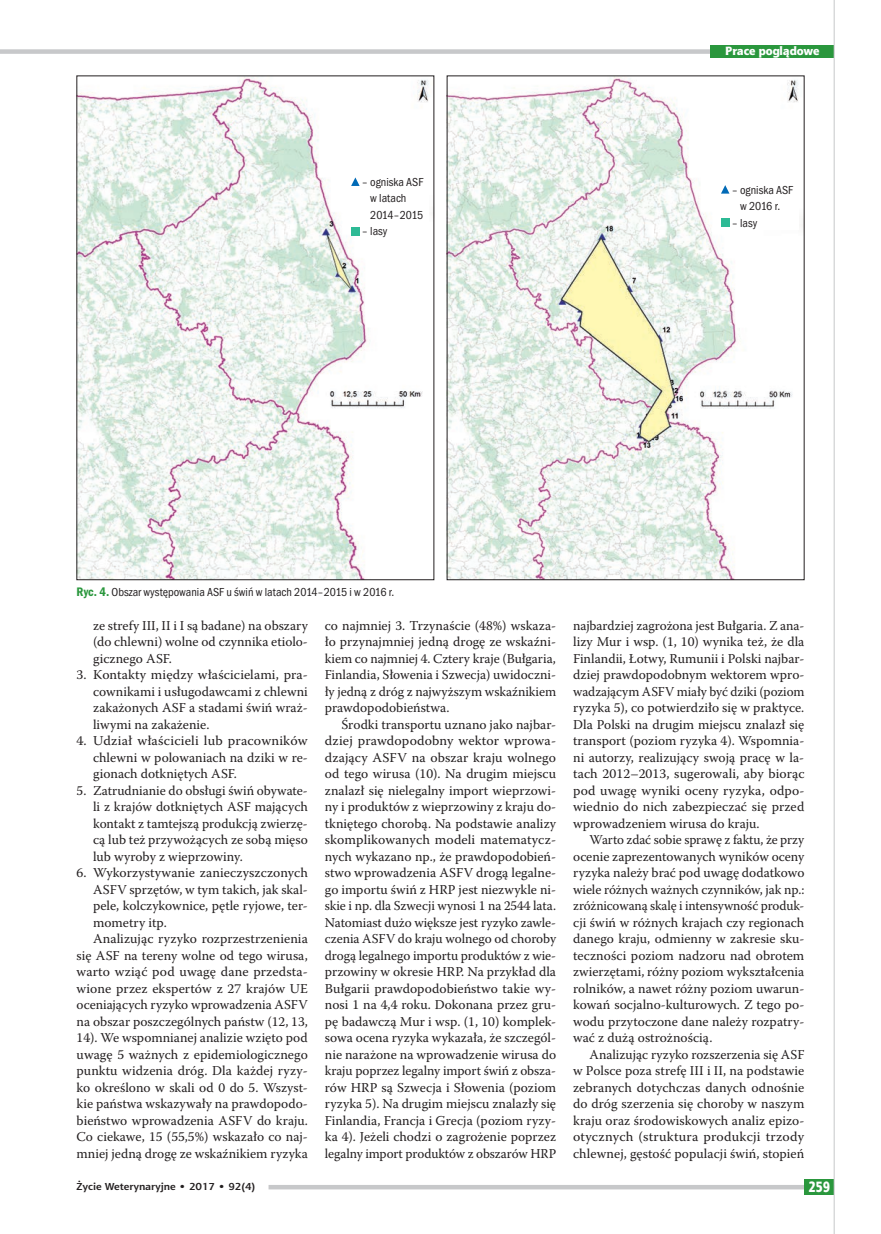
<style>
.page{position:relative;width:881px;height:1234px;background:#fff}
.page>*{position:absolute;margin:0;border:0;box-sizing:border-box;transform-origin:0 0}
.t1{font:15px "Aerton Cnd EFN Black";color:#fff}
.t2{font:13.5px/16.5px "Warnock Pro";color:#231f20;text-align:justify}
.t3{font:12px/16.5px "Franklin Got Itc TOT Boo Con";color:#231f20}
.t4{font:12px "Aerton EFN Black";color:#fff}
.t5{font:700 10.2px "Aerton EFN";color:#231f20;scale:1.11 1}
.s1{font-family:"Franklin Got Itc TOT Dem Con";font-size:12.75px;color:#2a973d}
</style>
<div class="page">
<img style="left:79px;top:78px;width:350px;height:500px">
<img style="left:448px;top:78px;width:354px;height:500px">
<div style="left:351px;top:177px;width:77px;height:58px;background:#fff"></div>
<svg style="left:351px;top:177px;width:8px;height:9px"></svg>
<div style="left:351px;top:227px;width:8px;height:8px;background:#2dba95"></div>
<div style="left:720px;top:185px;width:77px;height:45px;background:#fff"></div>
<svg style="left:721px;top:185px;width:8px;height:8px"></svg>
<div style="left:720px;top:218px;width:9px;height:8px;background:#2dba95"></div>
<div style="left:0;top:49px;width:833px;height:5px;background:#c7c8ca"></div>
<div style="left:710px;top:45px;width:123px;height:13px;background:#2a973d"></div>
<div style="left:268px;top:1184px;width:565px;height:5px;background:#c7c8ca"></div>
<div style="left:804px;top:1178px;width:29px;height:15px;background:#2a973d"></div>
<hr style="left:833px;top:0;width:1px;height:1233px;background:#c7c8ca">
<p class="t3" style="left:370px;top:174px;width:54px;text-indent:-8px">– ogniska ASF w latach<br>2014–2015</p>
<p class="t3" style="left:362px;top:223px;width:27px">– lasy</p>
<p class="t4" style="left:725px;top:43px;width:96px">Prace poglądowe</p>
<p class="t3" style="left:731px;top:181px;width:63px;text-align:center">– ogniska ASF w 2016 r.</p>
<p class="t3" style="left:731px;top:214px;width:27px">– lasy</p>
<p class="t3" style="left:77px;top:584px;width:319px"><span class="s1">Ryc. 4.</span> Obszar występowania ASF u świń w latach 2014–2015 i w 2016 r.</p>
<p class="t2" style="left:93px;top:616px;width:216px">ze strefy III, II i I są badane) na obszary (do chlewni) wolne od czynnika etiolo&shy;gicznego ASF.</p>
<p class="t2" style="left:93px;top:666px;width:216px;text-indent:-16px">3. Kontakty między właścicielami, pra&shy;cownikami i usługodawcami z chlewni zakażonych ASF a stadami świń wraż&shy;liwymi na zakażenie.</p>
<p class="t2" style="left:93px;top:732px;width:216px;text-indent:-16px">4. Udział właścicieli lub pracowników chlewni w polowaniach na dziki w re&shy;gionach dotkniętych ASF.</p>
<p class="t2" style="left:93px;top:781px;width:216px;text-indent:-16px">5. Zatrudnianie do obsługi świń obywate&shy;li z krajów dotkniętych ASF mających kontakt z tamtejszą produkcją zwierzę&shy;cą lub też przywożących ze sobą mięso lub wyroby z wieprzowiny.</p>
<p class="t2" style="left:77px;top:864px;width:233px">6. Wykorzystywanie zanieczyszczonych</p>
<p class="t2" style="left:93px;top:880px;width:216px">ASFV sprzętów, w tym takich, jak skal-</p>
<p class="t2" style="left:93px;top:897px;width:216px">pele, kolczykownice, pętle ryjowe, ter-</p>
<p class="t2" style="left:93px;top:913px;width:75px">mometry itp.</p>
<p class="t2" style="left:93px;top:930px;width:216px">Analizując ryzyko rozprzestrzenienia</p>
<p class="t2" style="left:77px;top:946px;width:232px">się ASF na tereny wolne od tego wirusa,</p>
<p class="t2" style="left:77px;top:963px;width:233px">warto wziąć pod uwagę dane przedsta-</p>
<p class="t2" style="left:77px;top:979px;width:233px">wione przez ekspertów z 27 krajów UE</p>
<p class="t2" style="left:77px;top:996px;width:233px">oceniających ryzyko wprowadzenia ASFV</p>
<p class="t2" style="left:77px;top:1012px;width:233px">na obszar poszczególnych państw (12, 13,</p>
<p class="t2" style="left:77px;top:1029px;width:232px">14). We wspomnianej analizie wzięto pod</p>
<p class="t2" style="left:77px;top:1045px;width:233px">uwagę 5 ważnych z epidemiologicznego</p>
<p class="t2" style="left:77px;top:1062px;width:233px">punktu widzenia dróg. Dla każdej ryzy-</p>
<p class="t2" style="left:77px;top:1078px;width:233px">ko określono w skali od 0 do 5. Wszyst-</p>
<p class="t2" style="left:77px;top:1095px;width:233px">kie państwa wskazywały na prawdopodo-</p>
<p class="t2" style="left:77px;top:1111px;width:233px">bieństwo wprowadzenia ASFV do kraju.</p>
<p class="t2" style="left:77px;top:1128px;width:232px">Co ciekawe, 15 (55,5%) wskazało co naj-</p>
<p class="t2" style="left:77px;top:1144px;width:233px">mniej jedną drogę ze wskaźnikiem ryzyka</p>
<p class="t2" style="left:325px;top:616px;width:233px">co najmniej 3. Trzynaście (48%) wskaza&shy;ło przynajmniej jedną drogę ze wskaźni&shy;kiem co najmniej 4. Cztery kraje (Bułgaria, Finlandia, Słowenia i Szwecja) uwidoczni&shy;ły jedną z dróg z najwyższym wskaźnikiem prawdopodobieństwa.</p>
<p class="t2" style="left:325px;top:715px;width:233px;text-indent:16px">Środki transportu uznano jako najbar&shy;dziej prawdopodobny wektor wprowa&shy;dzający ASFV na obszar kraju wolnego od tego wirusa (10). Na drugim miejscu znalazł się nielegalny import wieprzowi&shy;ny i produktów z wieprzowiny z kraju do&shy;tkniętego chorobą. Na podstawie analizy skomplikowanych modeli matematycz&shy;nych wykazano np., że prawdopodobień&shy;stwo wprowadzenia ASFV drogą legalne&shy;go importu świń z HRP jest niezwykle ni&shy;skie i np. dla Szwecji wynosi 1 na 2544 lata.<br>Natomiast dużo większe jest ryzyko zawle&shy;czenia ASFV do kraju wolnego od choroby drogą legalnego importu produktów z wie&shy;przowiny w okresie HRP. Na przykład dla Bułgarii prawdopodobieństwo takie wy&shy;nosi 1 na 4,4 roku. Dokonana przez gru&shy;pę badawczą Mur i wsp. (1, 10) komplek&shy;sowa ocena ryzyka wykazała, że szczegól&shy;nie narażone na wprowadzenie wirusa do kraju poprzez legalny import świń z obsza&shy;rów HRP są Szwecja i Słowenia (poziom ryzyka 5). Na drugim miejscu znalazły się Finlandia, Francja i Grecja (poziom ryzy&shy;ka 4). Jeżeli chodzi o zagrożenie poprzez legalny import produktów z obszarów HRP</p>
<p class="t2" style="left:573px;top:616px;width:233px">najbardziej zagrożona jest Bułgaria. Z ana&shy;lizy Mur i wsp. (1, 10) wynika też, że dla Finlandii, Łotwy, Rumunii i Polski najbar&shy;dziej prawdopodobnym wektorem wpro&shy;wadzającym ASFV miały być dziki (poziom ryzyka 5), co potwierdziło się w praktyce.<br>Dla Polski na drugim miejscu znalazł się transport (poziom ryzyka 4). Wspomnia&shy;ni autorzy, realizujący swoją pracę w la&shy;tach 2012–2013, sugerowali, aby biorąc pod uwagę wyniki oceny ryzyka, odpo&shy;wiednio do nich zabezpieczać się przed wprowadzeniem wirusa do kraju.</p>
<p class="t2" style="left:573px;top:831px;width:233px;text-indent:16px">Warto zdać sobie sprawę z faktu, że przy ocenie zaprezentowanych wyników oceny ryzyka należy brać pod uwagę dodatkowo wiele różnych ważnych czynników, jak np.: zróżnicowaną skalę i intensywność produk&shy;cji świń w różnych krajach czy regionach danego kraju, odmienny w zakresie sku&shy;teczności poziom nadzoru nad obrotem zwierzętami, różny poziom wykształcenia rolników, a nawet różny poziom uwarun&shy;kowań socjalno-kulturowych. Z tego po&shy;wodu przytoczone dane należy rozpatry&shy;wać z dużą ostrożnością.</p>
<p class="t2" style="left:573px;top:1045px;width:233px;text-indent:16px">Analizując ryzyko rozszerzenia się ASF w Polsce poza strefę III i II, na podstawie zebranych dotychczas danych odnośnie do dróg szerzenia się choroby w naszym kraju oraz środowiskowych analiz epizo&shy;otycznych (struktura produkcji trzody chlewnej, gęstość populacji świń, stopień</p>
<p class="t5" style="left:77px;top:1180px;width:162px">Życie Weterynaryjne • 2017 • 92(4)</p>
<p class="t1" style="left:808px;top:1177px;width:23px">259</p>
</div>
